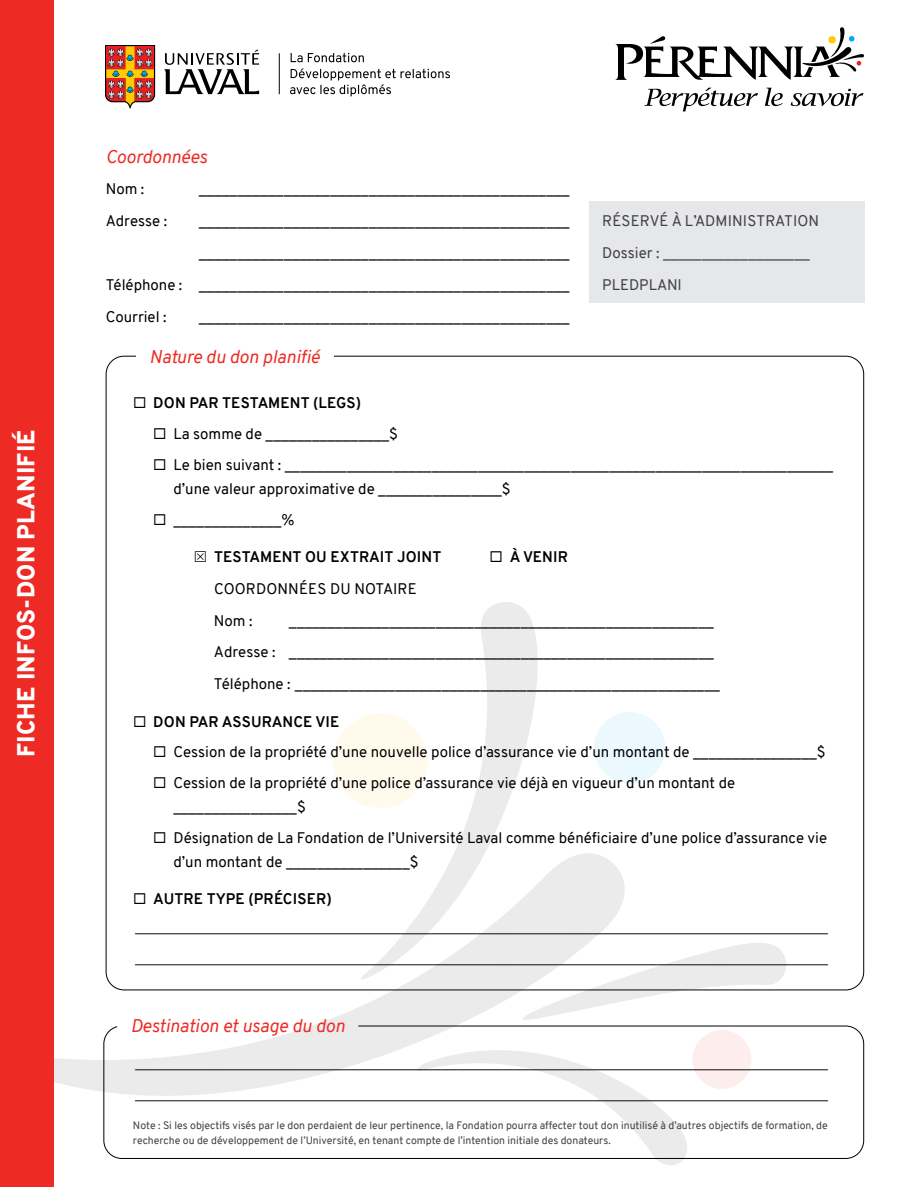
<style>
.page{position:relative;width:918px;height:1188px;background:#fff}
.page>*{position:absolute;margin:0;border:0;box-sizing:border-box;transform-origin:0 0}
.t1{font:900 24px "Overpass";letter-spacing:.01em;color:#fff}
.t2{font:18px/31.5px "Minion Pro";color:#000}
.Titre_de_section{font:italic 18px "Overpass";color:#ee2a24}
.Courant{font:15px/24px "Overpass";color:#000}
.t3{font:700 15px "Overpass";letter-spacing:.01em;color:#000}
.Courant-2{font:15px "Overpass";color:#414042}
.Petits_caractères{font:10.5px/15px "Overpass";color:#414042}
</style>
<div class="page">
<div style="left:594px;top:712px;width:71px;height:72px;background:#ebf8fd;border-radius:50%"></div>
<div style="left:333px;top:713px;width:95px;height:95px;background:#fffaeb;border-radius:50%"></div>
<svg style="left:356px;top:602px;width:182px;height:246px"></svg>
<svg style="left:54px;top:848px;width:571px;height:244px"></svg>
<svg style="left:414px;top:942px;width:373px;height:223px"></svg>
<svg style="left:164px;top:49px;width:95px;height:45px"></svg>
<svg style="left:105px;top:45px;width:50px;height:64px"></svg>
<svg style="left:290px;top:69px;width:160px;height:28px"></svg>
<svg style="left:291px;top:53px;width:73px;height:9px"></svg>
<hr style="left:279px;top:53px;width:1px;height:41px;background:#000">
<div style="left:0;top:0;width:54px;height:1186px;background:#ee2a24"></div>
<svg style="left:645px;top:88px;width:113px;height:23px"></svg>
<svg style="left:765px;top:88px;width:18px;height:18px"></svg>
<svg style="left:791px;top:89px;width:73px;height:17px"></svg>
<svg style="left:615px;top:27px;width:249px;height:53px"></svg>
<div style="left:589px;top:202px;width:276px;height:101px;background:#e6e7e8"></div>
<svg style="left:103px;top:1025px;width:761px;height:134px"></svg>
<svg style="left:134px;top:893px;width:11px;height:11px"></svg>
<h1 class="t1" style="left:9px;top:757px;width:329px;rotate:-90deg">FICHE INFOS-DON PLANIFIÉ</h1>
<p class="Titre_de_section" style="left:106px;top:143px;width:103px">Coordonnées</p>
<p class="Courant" style="left:106px;top:177px;width:40px">Nom :</p>
<p class="Courant" style="left:199px;top:177px;width:372px">________________________________________________</p>
<p class="Courant" style="left:106px;top:209px;width:63px">Adresse :</p>
<p class="Courant" style="left:199px;top:209px;width:372px">________________________________________________</p>
<p class="Courant" style="left:199px;top:241px;width:372px">________________________________________________</p>
<p class="Courant" style="left:106px;top:273px;width:465px">Téléphone : ________________________________________________</p>
<p class="Courant" style="left:106px;top:304px;width:62px">Courriel :</p>
<p class="Courant" style="left:199px;top:304px;width:372px">________________________________________________</p>
<p class="Titre_de_section" style="left:150px;top:343px;width:172px">Nature du don planifié</p>
<p class="Courant-2" style="left:602px;top:210px;width:218px">RÉSERVÉ À L’ADMINISTRATION</p>
<p class="Courant-2" style="left:602px;top:242px;width:209px">Dossier : ___________________</p>
<p class="Courant-2" style="left:602px;top:274px;width:81px">PLEDPLANI</p>
<p class="t3" style="left:153px;top:392px;width:209px">DON PAR TESTAMENT (LEGS)</p>
<p class="Courant" style="left:173px;top:422px;width:226px">La somme de ________________$</p>
<p class="Courant" style="left:173px;top:453px;width:661px">Le bien suivant : _______________________________________________________________________ d’une valeur approximative de ________________$</p>
<p class="Courant" style="left:173px;top:507px;width:123px">______________%</p>
<p class="t3" style="left:214px;top:546px;width:229px">TESTAMENT OU EXTRAIT JOINT</p>
<p class="t3" style="left:510px;top:546px;width:60px">À VENIR</p>
<p class="Courant" style="left:214px;top:577px;width:204px">COORDONNÉES DU NOTAIRE</p>
<p class="Courant" style="left:214px;top:608px;width:40px">Nom :</p>
<p class="Courant" style="left:289px;top:608px;width:426px">_______________________________________________________</p>
<p class="Courant" style="left:214px;top:640px;width:501px">Adresse : _______________________________________________________</p>
<p class="Courant" style="left:214px;top:672px;width:507px">Téléphone : _______________________________________________________</p>
<p class="t3" style="left:153px;top:711px;width:188px">DON PAR ASSURANCE VIE</p>
<p class="Courant" style="left:173px;top:740px;width:654px">Cession de la propriété d’une nouvelle police d’assurance vie d’un montant de ________________$</p>
<p class="Courant" style="left:173px;top:771px;width:563px">Cession de la propriété d’une police d’assurance vie déjà en vigueur d’un montant de ________________$</p>
<p class="Courant" style="left:173px;top:826px;width:655px">Désignation de La Fondation de l’Université Laval comme bénéficiaire d’une police d’assurance vie d’un montant de ________________$</p>
<p class="t3" style="left:153px;top:889px;width:180px">AUTRE TYPE (PRÉCISER)</p>
<p class="t2" style="left:135px;top:910px;width:694px">_____________________________________________________________________________ _____________________________________________________________________________</p>
<p class="Titre_de_section" style="left:131px;top:1013px;width:216px">Destination et usage du don</p>
<p class="t2" style="left:135px;top:1046px;width:694px">_____________________________________________________________________________ _____________________________________________________________________________</p>
<p class="Petits_caractères" style="left:133px;top:1118px;width:696px">Note : Si les objectifs visés par le don perdaient de leur pertinence, la Fondation pourra affecter tout don inutilisé à d’autres objectifs de formation, de recherche ou de développement de l’Université, en tenant compte de l’intention initiale des donateurs.</p>
</div>
